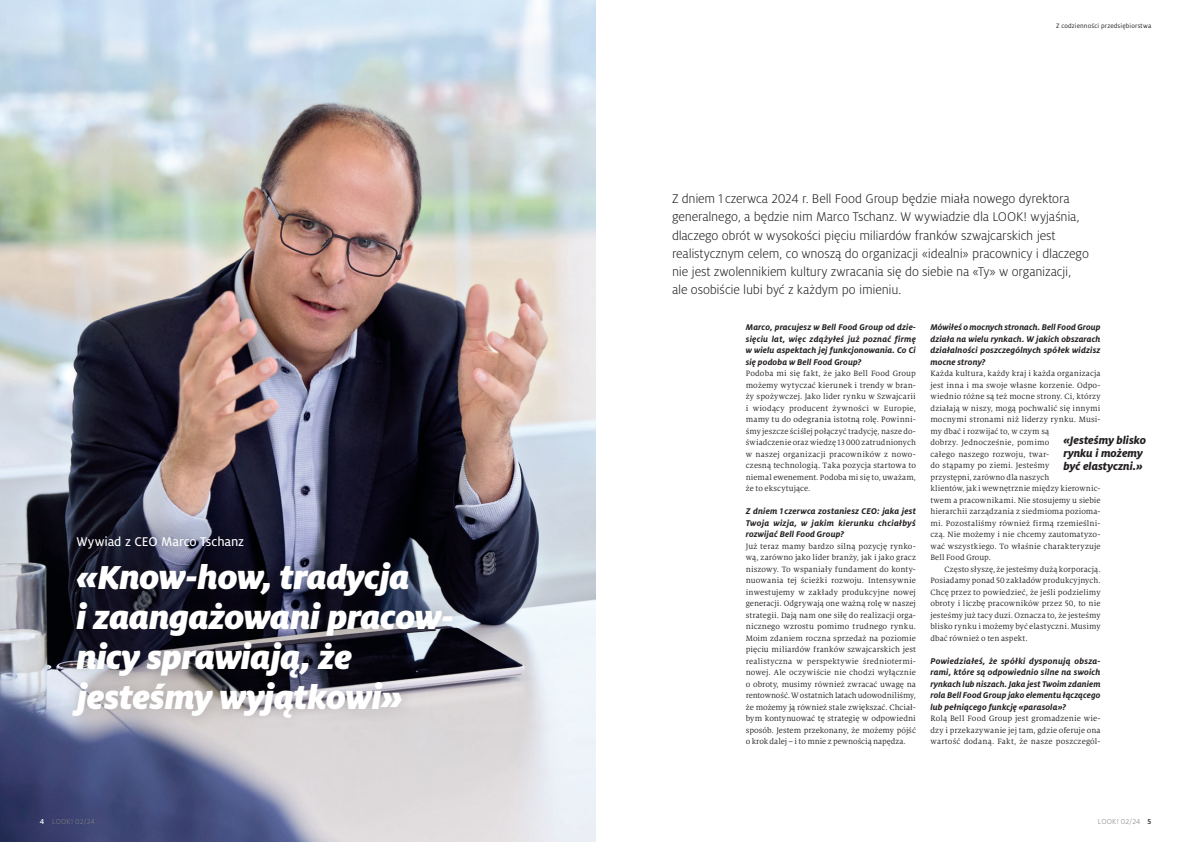
<style>
.page{position:relative;width:1191px;height:842px;background:#fff}
.page>*{position:absolute;margin:0;border:0;box-sizing:border-box;transform-origin:0 0}
.t1{font:italic 900 36.8px/40px "Milo Pro";letter-spacing:-.015em;color:#fff}
.t2{font:300 14px/18px "Milo Pro";letter-spacing:-.015em;color:#231f20}
.t3{font:14px "Milo Pro Text";letter-spacing:-.01em;color:#fff}
.t4{font:italic 800 12px/13px "Milo Pro";color:#231f20}
.t5{font:italic 700 9.2px/11.5px "Milo Pro";letter-spacing:.01em;color:#231f20;text-align:justify}
.t6{font:8.5px/11.5px "Milo Serif Pro";letter-spacing:.015em;color:#231f20;text-align:justify}
.t7{font:300 8px "Milo Pro";letter-spacing:.005em;color:#808285}
.t8{font:7px "Milo Pro";letter-spacing:.02em;color:#231f20}
.s1{font-weight:500;color:#fff}
.s2{font-weight:500;color:#231f20}
</style>
<div class="page">
<img style="left:0;top:0;width:595px;height:842px">
<div style="left:62px;top:522px;width:196px;height:41px;background:#231f20;opacity:.25"></div>
<div style="left:58px;top:548px;width:409px;height:185px;background:#231f20;opacity:.25"></div>
<h2 class="t3" style="left:77px;top:534px;width:169px">Wywiad z CEO Marco Tschanz</h2>
<h1 class="t1" style="left:77px;top:557px;width:379px">«Know-how, tradycja<br>i zaangażowani pracow&shy;nicy sprawiają, że jesteśmy wyjątkowi»</h1>
<p class="t8" style="left:1056px;top:22px;width:97px">Z codzienności przedsiębiorstwa</p>
<p class="t2" style="left:672px;top:190px;width:418px">Z dniem 1 czerwca 2024 r. Bell Food Group będzie miała nowego dyrektora generalnego, a będzie nim Marco Tschanz. W wywiadzie dla LOOK! wyjaśnia, dlaczego obrót w wysokości pięciu miliardów franków szwajcarskich jest realistycznym celem, co wnoszą do organizacji «idealni» pracownicy i dlaczego nie jest zwolennikiem kultury zwracania się do siebie na «Ty» w organizacji, ale osobiście lubi być z każdym po imieniu.</p>
<p class="t5" style="left:746px;top:322px;width:172px">Marco, pracujesz w Bell Food Group od dzie&shy;sięciu lat, więc zdążyłeś już poznać firmę w wielu aspektach jej funkcjonowania. Co Ci się podoba w Bell Food Group?</p>
<p class="t6" style="left:746px;top:368px;width:172px">Podoba mi się fakt, że jako Bell Food Group możemy wytyczać kierunek i trendy w bran&shy;ży spożywczej. Jako lider rynku w Szwajcarii i wiodący producent żywności w Europie, mamy tu do odegrania istotną rolę. Powinni&shy;śmy jeszcze ściślej połączyć tradycję, nasze do&shy;świadczenie oraz wiedzę 13 000 zatrudnionych w naszej organizacji pracowników z nowo&shy;czesną technologią. Taka pozycja startowa to niemal ewenement. Podoba mi się to, uważam, że to ekscytujące.</p>
<p class="t5" style="left:746px;top:506px;width:172px">Z dniem 1 czerwca zostaniesz CEO: jaka jest Twoja wizja, w jakim kierunku chciałbyś rozwijać Bell Food Group?</p>
<p class="t6" style="left:746px;top:540px;width:172px">Już teraz mamy bardzo silną pozycję rynko&shy;wą, zarówno jako lider branży, jak i jako gracz niszowy. To wspaniały fundament do konty&shy;nuowania tej ścieżki rozwoju. Intensywnie inwestujemy w zakłady produkcyjne nowej generacji. Odgrywają one ważną rolę w naszej strategii. Dają nam one siłę do realizacji orga&shy;nicznego wzrostu pomimo trudnego rynku.<br>Moim zdaniem roczna sprzedaż na poziomie pięciu miliardów franków szwajcarskich jest realistyczna w perspektywie średniotermi&shy;nowej. Ale oczywiście nie chodzi wyłącznie o obroty, musimy również zwracać uwagę na rentowność. W ostatnich latach udowodniliśmy, że możemy ją również stale zwiększać. Chciał&shy;bym kontynuować tę strategię w odpowiedni sposób. Jestem przekonany, że możemy pójść o krok dalej – i to mnie z pewnością napędza.</p>
<p class="t5" style="left:930px;top:322px;width:172px">Mówiłeś o mocnych stronach. Bell Food Group działa na wielu rynkach. W jakich obszarach działalności poszczególnych spółek widzisz mocne strony?</p>
<p class="t6" style="left:930px;top:368px;width:172px;text-align:left">Każda kultura, każdy kraj i każda organizacja jest inna i ma swoje własne korzenie. Odpo&shy;wiednio różne są też mocne strony. Ci, którzy działają w niszy, mogą pochwalić się innymi mocnymi stronami niż liderzy rynku. Musi&shy;my dbać i rozwijać to, w czym są<br>dobrzy. Jednocześnie, pomimo<br>całego naszego rozwoju, twar-<br>do stąpamy po ziemi. Jesteśmy<br>przystępni, zarówno dla naszych<br>klientów, jak i wewnętrznie między kierownic&shy;twem a pracownikami. Nie stosujemy u siebie hierarchii zarządzania z siedmioma pozioma&shy;mi. Pozostaliśmy również firmą rzemieślni&shy;czą. Nie możemy i nie chcemy zautomatyzo&shy;wać wszystkiego. To właśnie charakteryzuje Bell Food Group.</p>
<p class="t6" style="left:930px;top:563px;width:172px;text-indent:14px">Często słyszę, że jesteśmy dużą korporacją.<br>Posiadamy ponad 50 zakładów produkcyjnych.<br>Chcę przez to powiedzieć, że jeśli podzielimy obroty i liczbę pracowników przez 50, to nie jesteśmy już tacy duzi. Oznacza to, że jesteśmy blisko rynku i możemy być elastyczni. Musimy dbać również o ten aspekt.</p>
<p class="t5" style="left:930px;top:655px;width:172px">Powiedziałeś, że spółki dysponują obsza&shy;rami, które są odpowiednio silne na swoich rynkach lub niszach. Jaka jest Twoim zdaniem rola Bell Food Group jako elementu łączącego lub pełniącego funkcję «parasola»?</p>
<p class="t6" style="left:930px;top:713px;width:172px">Rolą Bell Food Group jest gromadzenie wie&shy;dzy i przekazywanie jej tam, gdzie oferuje ona wartość dodaną. Fakt, że nasze poszczegól-</p>
<h3 class="t4" style="left:1063px;top:433px;width:84px">«Jesteśmy blisko rynku i możemy być elastyczni.»</h3>
<p class="t7" style="left:40px;top:817px;width:57px"><span class="s1">4</span> LOOK! 02/24</p>
<p class="t7" style="left:1098px;top:817px;width:55px">LOOK! 02/24 <span class="s2">5</span></p>
</div>
